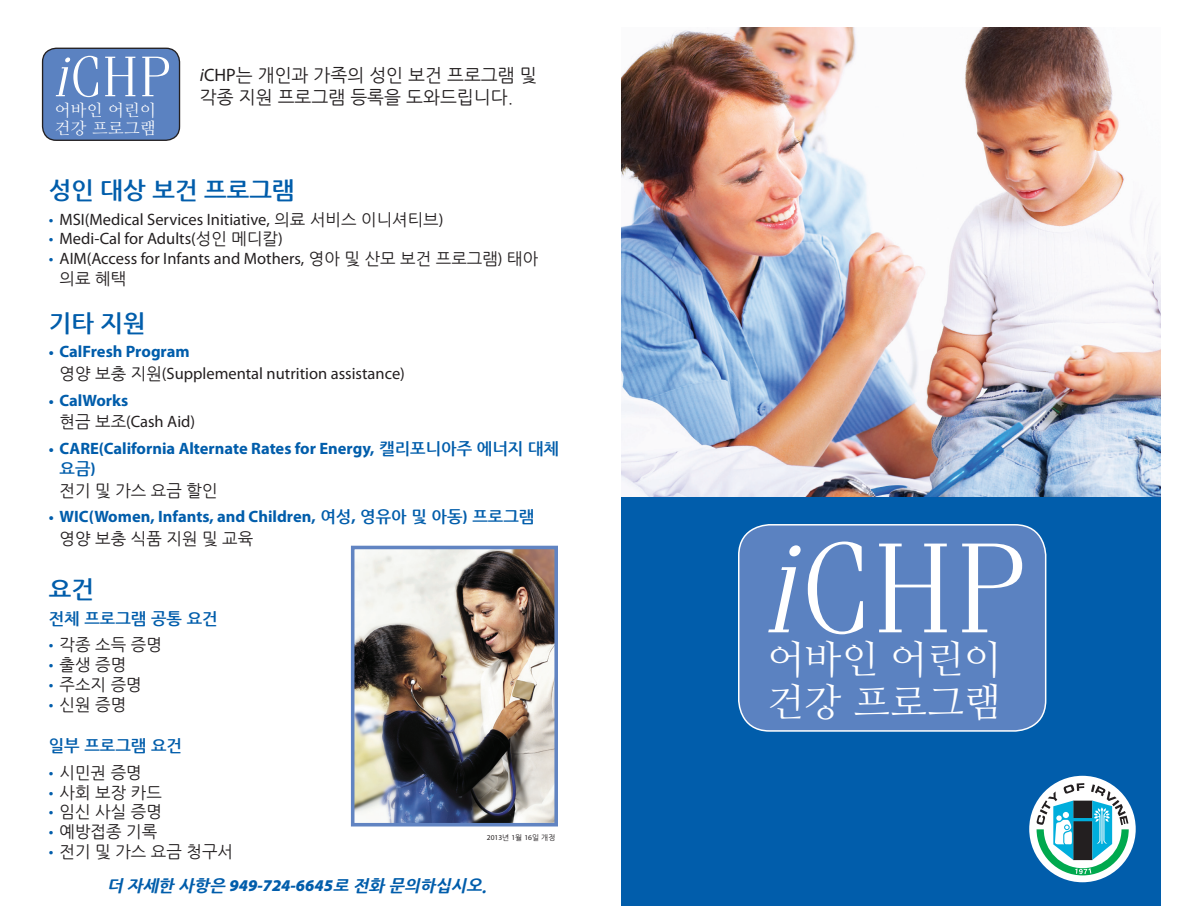
<style>
.page{position:relative;width:1188px;height:918px;background:#fff}
.page>*{position:absolute;margin:0;border:0;box-sizing:border-box;transform-origin:0 0}
.t1{font:39px/43.5px "Nanum Myeongjo";color:#fff}
.t2{font:700 24px "Nanum Gothic";color:#015dab}
.t3{font:18px/22.5px "Nanum Gothic";color:#231f20}
.t4{font:16.5px/21.8px "Myriad Pro";color:#231f20}
.t5{font:700 16.5px "Myriad Pro";color:#015dab}
.t6{font:16.5px/21.8px "Nanum Gothic";color:#231f20}
.t7{font:italic 800 16.5px "Nanum Gothic";color:#015dab}
.t8{font:700 16.5px "Nanum Gothic";color:#015dab}
.t9{font:16.5px/18px "Nanum Myeongjo";letter-spacing:.02em;color:#fff}
.t10{font:7.5px "Myriad Pro";color:#231f20}
.s1{font-family:"Myriad Pro";font-style:italic}
.s2{font-family:"Myriad Pro"}
.s3{color:#015dab}
.s4{font-family:"Nanum Gothic"}
.s5{font-weight:700;font-size:15px;color:#015dab}
.s6{font-weight:700;color:#015dab}
.s7{font-size:15px}
.s8{font-family:"Myriad Pro";font-weight:700;color:#015dab}
.s9{font-family:"Myriad Pro";color:#015dab}
.s10{font-family:"Myriad Pro";font-weight:900}
</style>
<div class="page">
<img style="left:621px;top:27px;width:540px;height:470px">
<div style="left:621px;top:497px;width:540px;height:409px;background:#015dab"></div>
<div style="left:43px;top:48px;width:137px;height:92px;background:#5b82c1;border-radius:14px"></div>
<div style="left:42px;top:48px;width:138px;height:93px;border:1px solid #231f20;border-radius:14px"></div>
<svg style="left:56px;top:56px;width:113px;height:41px"></svg>
<img style="left:356px;top:551px;width:197px;height:271px">
<div style="left:351px;top:546px;width:207px;height:281px;border:4px solid #6184c2"></div>
<div style="left:1029px;top:776px;width:107px;height:106px;background:#fff;border-radius:50%"></div>
<svg style="left:1036px;top:783px;width:93px;height:92px"></svg>
<div style="left:739px;top:525px;width:307px;height:206px;background:#5b82c1;border-radius:31px"></div>
<div style="left:738px;top:524px;width:308px;height:208px;border:2px solid #fff;border-radius:31px"></div>
<svg style="left:768px;top:542px;width:254px;height:92px"></svg>
<p class="t9" style="left:55px;top:101px;width:102px">어바인 어린이 건강 프로그램</p>
<p class="t3" style="left:200px;top:64px;width:338px"><span class="s1">i</span><span class="s2">CHP</span>는 개인과 가족의 성인 보건 프로그램 및 각종 지원 프로그램 등록을 도와드립니다.</p>
<h2 class="t2" style="left:49px;top:179px;width:247px">성인 대상 보건 프로그램</h2>
<p class="t4" style="left:49px;top:208px;width:396px"><span class="s3">•</span> MSI(Medical Services Initiative, <span class="s4">의료 서비스 이니셔티브</span>)</p>
<p class="t4" style="left:49px;top:228px;width:235px"><span class="s3">•</span> Medi-Cal for Adults(<span class="s4">성인 메디칼</span>)</p>
<p class="t4" style="left:49px;top:248px;width:491px"><span class="s3">•</span> AIM(Access for Infants and Mothers, <span class="s4">영아 및 산모 보건 프로그램</span>) <span class="s4">태아</span></p>
<p class="t6" style="left:60px;top:268px;width:68px">의료 혜택</p>
<h2 class="t2" style="left:49px;top:311px;width:98px">기타 지원</h2>
<p class="t4" style="left:60px;top:341px;width:347px;text-indent:-11px"><span class="s5">•</span> <span class="s6">CalFresh Program<br></span><span class="s4">영양 보충 지원</span>(Supplemental nutrition assistance)</p>
<p class="t4" style="left:60px;top:389px;width:137px;text-indent:-11px"><span class="s5">•</span> <span class="s6">CalWorks<br></span><span class="s4">현금 보조</span>(Cash Aid)</p>
<p class="t5" style="left:49px;top:438px;width:512px"><span class="s7">•</span> CARE(California Alternate Rates for Energy, <span class="s4">캘리포니아주 에너지 대체</span></p>
<p class="t6" style="left:60px;top:458px;width:160px"><span class="s6">요금</span><span class="s8">)<br></span>전기 및 가스 요금 할인</p>
<p class="t5" style="left:49px;top:506px;width:487px"><span class="s7">•</span> WIC(Women, Infants, and Children, <span class="s4">여성</span>, <span class="s4">영유아 및 아동</span>) <span class="s4">프로그램</span></p>
<p class="t6" style="left:60px;top:528px;width:195px">영양 보충 식품 지원 및 교육</p>
<h2 class="t2" style="left:49px;top:578px;width:47px">요건</h2>
<p class="t8" style="left:49px;top:611px;width:170px">전체 프로그램 공통 요건</p>
<p class="t6" style="left:49px;top:635px;width:115px"><span class="s9">•</span> 각종 소득 증명</p>
<p class="t6" style="left:49px;top:654px;width:79px"><span class="s9">•</span> 출생 증명</p>
<p class="t6" style="left:49px;top:674px;width:94px"><span class="s9">•</span> 주소지 증명</p>
<p class="t6" style="left:49px;top:694px;width:79px"><span class="s9">•</span> 신원 증명</p>
<p class="t8" style="left:49px;top:738px;width:135px">일부 프로그램 요건</p>
<p class="t6" style="left:49px;top:762px;width:94px"><span class="s9">•</span> 시민권 증명</p>
<p class="t6" style="left:49px;top:782px;width:115px"><span class="s9">•</span> 사회 보장 카드</p>
<p class="t6" style="left:49px;top:802px;width:115px"><span class="s9">•</span> 임신 사실 증명</p>
<p class="t6" style="left:49px;top:821px;width:110px"><span class="s9">•</span> 예방접종 기록</p>
<p class="t6" style="left:49px;top:841px;width:186px"><span class="s9">•</span> 전기 및 가스 요금 청구서</p>
<p class="t10" style="left:487px;top:832px;width:70px">2013<span class="s4">년</span> 1<span class="s4">월</span> 16<span class="s4">일 개정</span></p>
<p class="t7" style="left:107px;top:877px;width:385px">더 자세한 사항은 <span class="s10">949-724-6645</span>로 전화 문의하십시오.</p>
<h1 class="t1" style="left:767px;top:637px;width:235px">어바인 어린이 건강 프로그램</h1>
</div>
